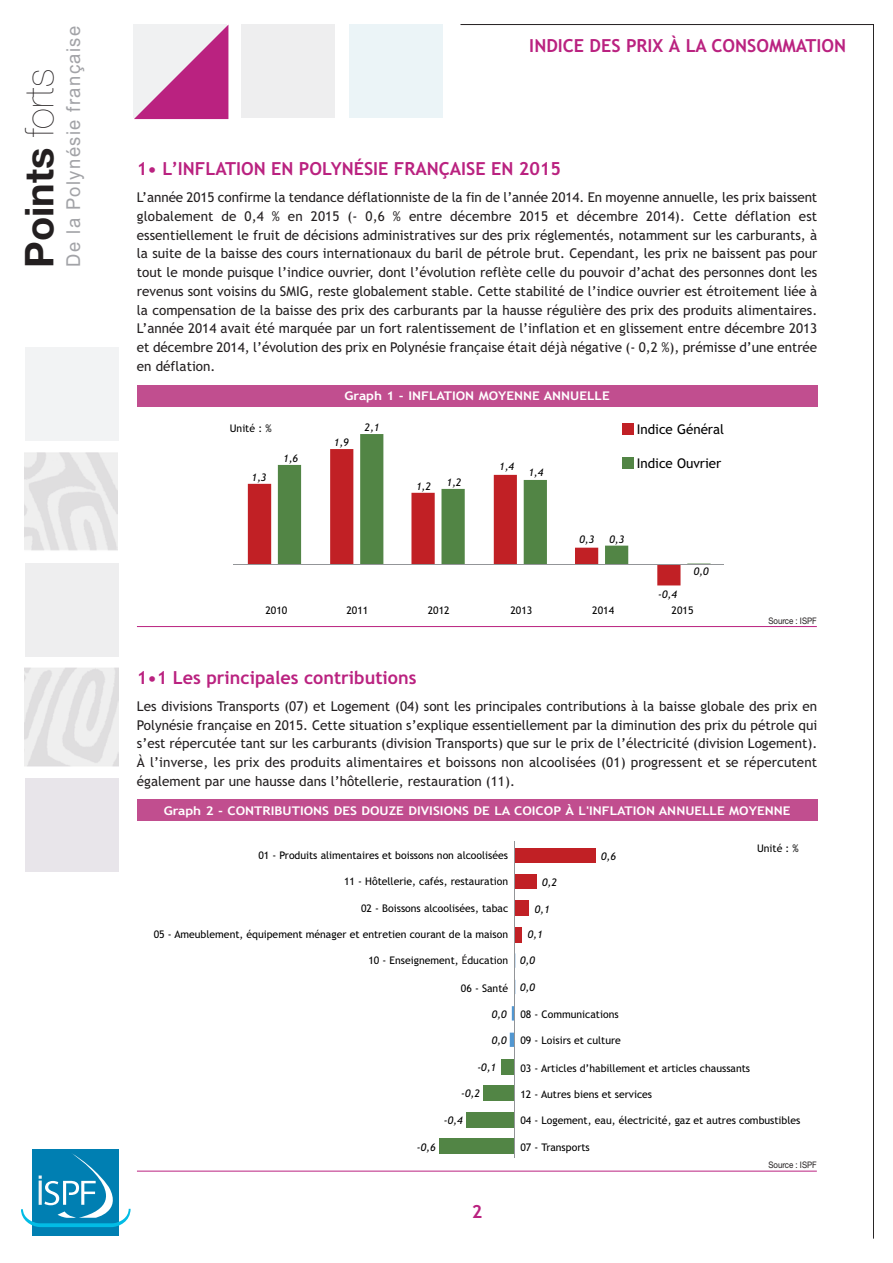
<style>
.page{position:relative;width:893px;height:1263px;background:#fff}
.page>*{position:absolute;margin:0;border:0;box-sizing:border-box;transform-origin:0 0}
.t1{font:700 39.75px "Helvetica Neue";color:#231f20}
.t2{font:19.2px "Arial";letter-spacing:.075em;color:#a2a3a7;scale:.96 1}
.t3{font:700 18px "Trebuchet MS";color:#ba2280}
.t4{font:13.5px/18.8px "Trebuchet MS";color:#231f20;text-align:justify}
.t5{font:13.35px "Trebuchet MS";color:#000}
.t6{font:700 12px "Trebuchet MS";color:#fff;scale:1.12 1}
.t7{font:10.5px "Trebuchet MS";color:#000}
.t8{font:italic 10.5px "Trebuchet MS";color:#000}
.t9{font:9px "Helvetica Neue";color:#231f20;scale:.88 1}
.s1{font-weight:200}
.s2{color:#231f20}
</style>
<div class="page">
<div style="left:241px;top:25px;width:93px;height:93px;background:#eeeeef"></div>
<div style="left:349px;top:25px;width:93px;height:93px;background:#ebf4f7"></div>
<div style="left:25px;top:347px;width:93px;height:94px;background:#f2f3f4"></div>
<div style="left:25px;top:563px;width:93px;height:93px;background:#eeeeef"></div>
<div style="left:25px;top:778px;width:93px;height:94px;background:#e8e5ea"></div>
<svg style="left:460px;top:24px;width:414px;height:1214px"></svg>
<div style="left:32px;top:1149px;width:87px;height:87px;background:#007fb2"></div>
<svg style="left:21px;top:1153px;width:123px;height:74px"></svg>
<svg style="left:134px;top:25px;width:94px;height:94px"></svg>
<img style="left:25px;top:452px;width:93px;height:99px">
<img style="left:25px;top:667px;width:93px;height:99px">
<svg style="left:248px;top:465px;width:432px;height:120px"></svg>
<svg style="left:278px;top:434px;width:433px;height:129px"></svg>
<hr style="left:233px;top:563px;width:491px;height:1px;background:#939598">
<div style="left:622px;top:423px;width:11px;height:11px;background:#c12025"></div>
<div style="left:622px;top:458px;width:11px;height:11px;background:#528545"></div>
<div style="left:137px;top:386px;width:680px;height:21px;background:#c14e8f"></div>
<hr style="left:137px;top:626px;width:680px;height:1px;background:#ba2280">
<div style="left:439px;top:1138px;width:75px;height:16px;background:#528545"></div>
<div style="left:466px;top:1112px;width:48px;height:15px;background:#528545"></div>
<div style="left:483px;top:1086px;width:31px;height:15px;background:#528545"></div>
<div style="left:501px;top:1059px;width:13px;height:16px;background:#528545"></div>
<div style="left:515px;top:927px;width:7px;height:15px;background:#c12025"></div>
<div style="left:515px;top:901px;width:14px;height:15px;background:#c12025"></div>
<div style="left:515px;top:874px;width:22px;height:15px;background:#c12025"></div>
<div style="left:515px;top:848px;width:81px;height:14px;background:#c12025"></div>
<svg style="left:510px;top:953px;width:4px;height:94px"></svg>
<hr style="left:514px;top:841px;width:1px;height:317px;background:#939598">
<div style="left:137px;top:800px;width:680px;height:21px;background:#c14e8f"></div>
<hr style="left:137px;top:1171px;width:680px;height:1px;background:#ba2280">
<h1 class="t1" style="left:15px;top:268px;width:201px;rotate:-90deg">Points <span class="s1">forts</span></h1>
<h2 class="t2" style="left:61px;top:267px;width:252px;rotate:-90deg">De la Polynésie française</h2>
<h3 class="t3" style="left:529px;top:35px;width:318px">INDICE DES PRIX À LA CONSOMMATION</h3>
<h3 class="t3" style="left:137px;top:158px;width:426px">1• L’INFLATION EN POLYNÉSIE FRANÇAISE EN 2015</h3>
<p class="t4" style="left:137px;top:188px;width:682px">L’année 2015 confirme la tendance déflationniste de la fin de l’année 2014. En moyenne annuelle, les prix baissent globalement de 0,4 % en 2015 (- 0,6 % entre décembre 2015 et décembre 2014). Cette déflation est essentiellement le fruit de décisions administratives sur des prix réglementés, notamment sur les carburants, à la suite de la baisse des cours internationaux du baril de pétrole brut. Cependant, les prix ne baissent pas pour tout le monde puisque l’indice ouvrier, dont l’évolution reflète celle du pouvoir d’achat des personnes dont les revenus sont voisins du SMIG, reste globalement stable. Cette stabilité de l’indice ouvrier est étroitement liée à la compensation de la baisse des prix des carburants par la hausse régulière des prix des produits alimentaires.<br>L’année 2014 avait été marquée par un fort ralentissement de l’inflation et en glissement entre décembre 2013 et décembre 2014, l’évolution des prix en Polynésie française était déjà négative (- 0,2 %), prémisse d’une entrée en déflation.</p>
<p class="t7" style="left:230px;top:422px;width:43px">Unité : %</p>
<p class="t8" style="left:252px;top:471px;width:16px">1,3</p>
<p class="t8" style="left:283px;top:452px;width:16px">1,6</p>
<p class="t6" style="left:345px;top:389px;width:238px">Graph 1 - INFLATION MOYENNE ANNUELLE</p>
<p class="t8" style="left:334px;top:436px;width:16px">1,9</p>
<p class="t8" style="left:364px;top:421px;width:16px">2,1</p>
<p class="t8" style="left:416px;top:480px;width:16px">1,2</p>
<p class="t8" style="left:447px;top:476px;width:16px">1,2</p>
<p class="t8" style="left:499px;top:460px;width:16px">1,4</p>
<p class="t8" style="left:528px;top:466px;width:16px">1,4</p>
<p class="t5" style="left:637px;top:421px;width:89px">Indice Général</p>
<p class="t5" style="left:637px;top:456px;width:86px">Indice Ouvrier</p>
<p class="t8" style="left:579px;top:533px;width:16px">0,3</p>
<p class="t8" style="left:609px;top:533px;width:16px">0,3</p>
<p class="t8" style="left:658px;top:588px;width:20px">-0,4</p>
<p class="t8" style="left:694px;top:565px;width:16px">0,0</p>
<p class="t7" style="left:265px;top:604px;width:23px">2010</p>
<p class="t7" style="left:346px;top:604px;width:23px">2011</p>
<p class="t7" style="left:428px;top:604px;width:23px">2012</p>
<p class="t7" style="left:510px;top:604px;width:23px">2013</p>
<p class="t7" style="left:592px;top:604px;width:23px">2014</p>
<p class="t7" style="left:672px;top:604px;width:23px">2015</p>
<p class="t9" style="left:768px;top:617px;width:57px">Source : ISPF</p>
<h3 class="t3" style="left:137px;top:667px;width:281px">1•1 Les principales contributions</h3>
<p class="t4" style="left:137px;top:697px;width:682px">Les divisions Transports (07) et Logement (04) sont les principales contributions à la baisse globale des prix en Polynésie française en 2015. Cette situation s’explique essentiellement par la diminution des prix du pétrole qui s’est répercutée tant sur les carburants (division Transports) que sur le prix de l’électricité (division Logement).<br>À l’inverse, les prix des produits alimentaires et boissons non alcoolisées (01) progressent et se répercutent également par une hausse dans l’hôtellerie, restauration (11).</p>
<p class="t6" style="left:164px;top:803px;width:561px">Graph 2 - CONTRIBUTIONS DES DOUZE DIVISIONS DE LA COICOP À L'INFLATION ANNUELLE MOYENNE</p>
<p class="t7" style="left:258px;top:849px;width:251px">01 - Produits alimentaires et boissons non alcoolisées</p>
<p class="t8" style="left:601px;top:849px;width:16px">0,6</p>
<p class="t7" style="left:757px;top:842px;width:43px">Unité : %</p>
<p class="t7" style="left:344px;top:875px;width:166px">11 - Hôtellerie, cafés, restauration</p>
<p class="t8" style="left:542px;top:876px;width:16px">0,2</p>
<p class="t7" style="left:361px;top:902px;width:149px">02 - Boissons alcoolisées, tabac</p>
<p class="t8" style="left:535px;top:903px;width:16px">0,1</p>
<p class="t7" style="left:154px;top:928px;width:356px">05 - Ameublement, équipement ménager et entretien courant de la maison</p>
<p class="t8" style="left:528px;top:928px;width:16px">0,1</p>
<p class="t7" style="left:368px;top:954px;width:141px">10 - Enseignement, <span class="s2">É</span>ducation</p>
<p class="t8" style="left:520px;top:954px;width:16px">0,0</p>
<p class="t7" style="left:461px;top:982px;width:49px">06 - Santé</p>
<p class="t8" style="left:520px;top:981px;width:16px">0,0</p>
<p class="t8" style="left:492px;top:1008px;width:16px">0,0</p>
<p class="t7" style="left:520px;top:1008px;width:100px">08 - Communications</p>
<p class="t8" style="left:492px;top:1034px;width:16px">0,0</p>
<p class="t7" style="left:520px;top:1034px;width:102px">09 - Loisirs et culture</p>
<p class="t8" style="left:477px;top:1061px;width:20px">-0,1</p>
<p class="t7" style="left:520px;top:1062px;width:231px">03 - Articles d’habillement et articles chaussants</p>
<p class="t8" style="left:461px;top:1087px;width:20px">-0,2</p>
<p class="t7" style="left:520px;top:1088px;width:133px">12 - Autres biens et services</p>
<p class="t8" style="left:444px;top:1114px;width:20px">-0,4</p>
<p class="t7" style="left:520px;top:1114px;width:282px">04 - Logement, eau, électricité, gaz et autres combustibles</p>
<p class="t8" style="left:417px;top:1141px;width:20px">-0,6</p>
<p class="t7" style="left:520px;top:1141px;width:71px">07 - Transports</p>
<p class="t9" style="left:768px;top:1161px;width:57px">Source : ISPF</p>
<h3 class="t3" style="left:472px;top:1201px;width:12px">2</h3>
</div>
